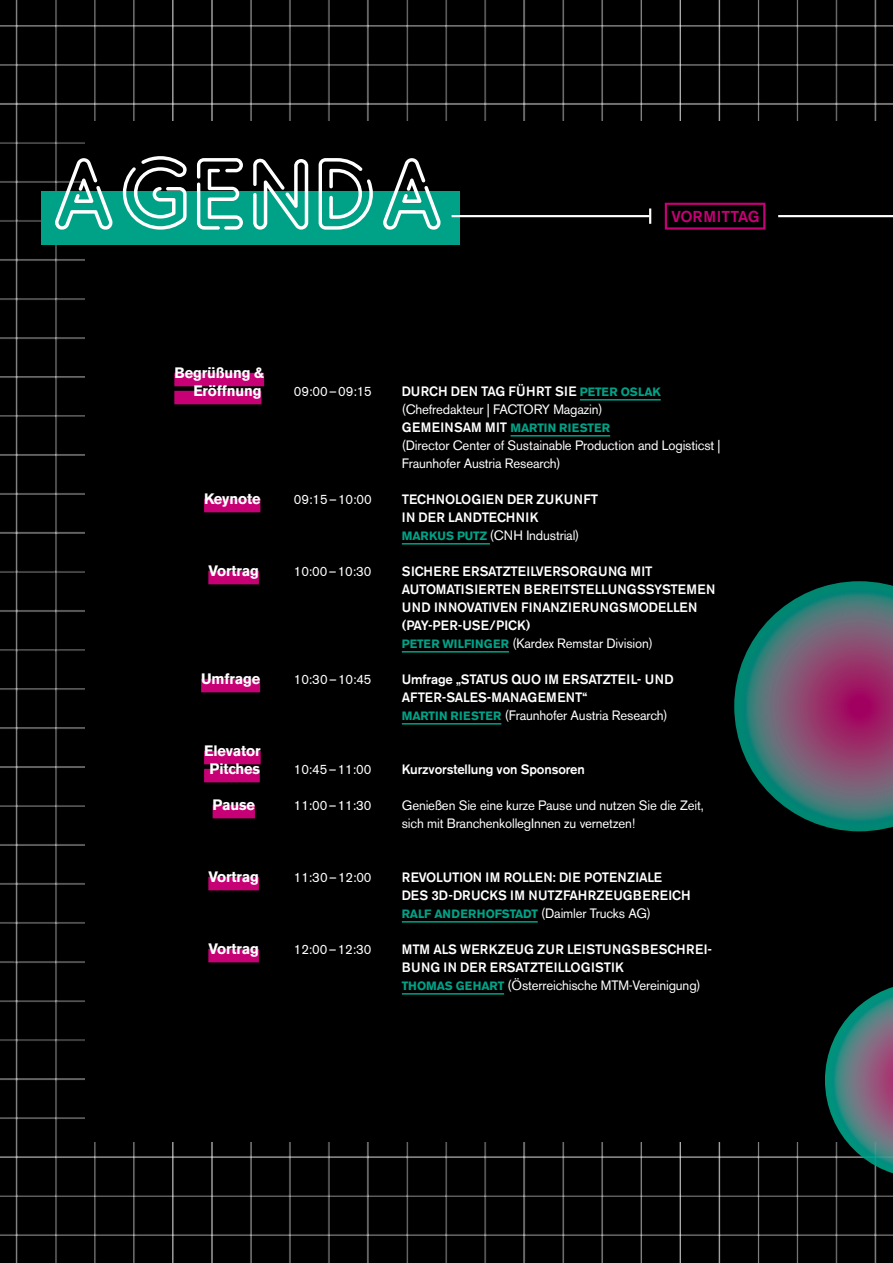
<style>
.page{position:relative;width:893px;height:1263px;background:#fff}
.page>*{position:absolute;margin:0;border:0;box-sizing:border-box;transform-origin:0 0}
.t1{font:102.6px "Neon One";color:#fff}
.t2{font:500 15.75px "Akzidenz Grotesk BE";color:#c70076}
.t3{font:700 15px/18px "Akzidenz Grotesk BE";letter-spacing:-.01em;color:#fff;text-align:right}
.t4{font:500 13.5px/18px "Akzidenz Grotesk BE";letter-spacing:-.01em;color:#fff}
.t5{font:13.5px/18px "Akzidenz Grotesk BE";letter-spacing:-.01em;color:#fff}
.t6{font:500 13.5px/18px "Akzidenz Grotesk BE";letter-spacing:.02em;color:#fff}
.t7{font:500 13.5px/18px "Akzidenz Grotesk BE";letter-spacing:.01em;color:#fff}
.t8{font:700 12px "Akzidenz Grotesk BE";letter-spacing:-.01em;color:#00a287}
.s1{font-weight:500}
.s2{font-weight:700;font-size:12px;color:#00a287}
.s3{font-weight:500;font-size:13.5px;color:#fff}
.s4{font-weight:400}
.s5{font-weight:400;font-size:13.5px;color:#fff}
</style>
<div class="page">
<img style="left:0;top:0;width:893px;height:1263px">
<div style="left:85px;top:121px;width:808px;height:1021px;background:#000"></div>
<div style="left:41px;top:191px;width:418px;height:53px;background:#00a287"></div>
<svg style="left:734px;top:581px;width:159px;height:250px"></svg>
<div style="left:665px;top:203px;width:100px;height:27px;border:2px solid #c70076"></div>
<hr style="left:452px;top:215px;width:197px;height:2px;background:#fff">
<svg style="left:649px;top:208px;width:2px;height:16px"></svg>
<hr style="left:778px;top:215px;width:115px;height:2px;background:#fff">
<svg style="left:825px;top:987px;width:68px;height:191px"></svg>
<div style="left:174px;top:373px;width:90px;height:13px;background:#c70076"></div>
<div style="left:174px;top:391px;width:87px;height:13px;background:#c70076"></div>
<hr style="left:580px;top:399px;width:81px;height:2px;background:#00a287">
<hr style="left:510px;top:435px;width:100px;height:2px;background:#00a287">
<div style="left:204px;top:499px;width:56px;height:13px;background:#c70076"></div>
<hr style="left:402px;top:543px;width:88px;height:2px;background:#00a287">
<div style="left:208px;top:571px;width:51px;height:13px;background:#c70076"></div>
<hr style="left:402px;top:651px;width:107px;height:2px;background:#00a287">
<div style="left:201px;top:679px;width:59px;height:13px;background:#c70076"></div>
<hr style="left:402px;top:723px;width:99px;height:2px;background:#00a287">
<div style="left:204px;top:751px;width:57px;height:13px;background:#c70076"></div>
<div style="left:204px;top:769px;width:56px;height:13px;background:#c70076"></div>
<div style="left:213px;top:805px;width:42px;height:13px;background:#c70076"></div>
<div style="left:208px;top:877px;width:51px;height:13px;background:#c70076"></div>
<hr style="left:402px;top:921px;width:136px;height:2px;background:#00a287">
<div style="left:208px;top:949px;width:51px;height:13px;background:#c70076"></div>
<hr style="left:402px;top:993px;width:102px;height:2px;background:#00a287">
<h1 class="t1" style="left:50px;top:122px;width:397px">AGENDA</h1>
<p class="t2" style="left:671px;top:206px;width:90px">VORMITTAG</p>
<p class="t3" style="left:174px;top:364px;width:91px">Begrüßung &amp;<br>Eröffnung</p>
<p class="t5" style="left:294px;top:382px;width:80px">09:00–09:15</p>
<p class="t5" style="left:402px;top:382px;width:260px"><span class="s1">DURCH DEN TAG FÜHRT SIE</span> <span class="s2">PETER OSLAK </span>(Chefredakteur | FACTORY Magazin)</p>
<p class="t8" style="left:402px;top:421px;width:210px"><span class="s3">GEMEINSAM MIT</span> MARTIN RIESTER</p>
<p class="t5" style="left:402px;top:436px;width:320px">(Director Center of Sustainable Production and Logisticst |<br>Fraunhofer Austria Research)</p>
<p class="t3" style="left:204px;top:490px;width:58px">Keynote</p>
<p class="t5" style="left:294px;top:490px;width:79px">09:15–10:00</p>
<p class="t7" style="left:402px;top:490px;width:198px">TECHNOLOGIEN DER ZUKUNFT<br>IN DER LANDTECHNIK<br><span class="s2">MARKUS PUTZ</span> <span class="s4">(CNH Industrial)</span></p>
<p class="t3" style="left:208px;top:562px;width:52px">Vortrag</p>
<p class="t5" style="left:294px;top:562px;width:79px">10:00–10:30</p>
<p class="t4" style="left:402px;top:562px;width:315px">SICHERE ERSATZTEILVERSORGUNG MIT AUTOMATISIERTEN BEREITSTELLUNGSSYSTEMEN UND INNOVATIVEN FINANZIERUNGSMODELLEN (PAY-PER-USE/PICK)<br><span class="s2">PETER WILFINGER</span> <span class="s4">(Kardex Remstar Division)</span></p>
<p class="t3" style="left:201px;top:670px;width:61px">Umfrage</p>
<p class="t5" style="left:294px;top:670px;width:79px">10:30–10:45</p>
<p class="t4" style="left:402px;top:670px;width:273px">Umfrage „STATUS QUO IM ERSATZTEIL- UND<br>AFTER-SALES-MANAGEMENT“<br><span class="s2">MARTIN RIESTER</span> <span class="s4">(Fraunhofer Austria Research)</span></p>
<p class="t3" style="left:204px;top:742px;width:58px;text-align:center">Elevator<br>Pitches</p>
<p class="t5" style="left:294px;top:760px;width:79px">10:45–11:00</p>
<p class="t4" style="left:402px;top:760px;width:184px">Kurzvorstellung von Sponsoren</p>
<p class="t3" style="left:213px;top:796px;width:44px">Pause</p>
<p class="t5" style="left:294px;top:796px;width:79px">11:00–11:30</p>
<p class="t5" style="left:402px;top:796px;width:303px">Genießen Sie eine kurze Pause und nutzen Sie die Zeit, sich mit BranchenkollegInnen zu vernetzen!</p>
<p class="t3" style="left:208px;top:868px;width:52px">Vortrag</p>
<p class="t5" style="left:294px;top:868px;width:79px">11:30–12:00</p>
<p class="t4" style="left:402px;top:868px;width:290px">REVOLUTION IM ROLLEN: DIE POTENZIALE<br>DES 3D-DRUCKS IM NUTZFAHRZEUGBEREICH</p>
<p class="t8" style="left:402px;top:907px;width:251px">RALF ANDERHOFSTADT <span class="s5">(Daimler Trucks AG)</span></p>
<p class="t3" style="left:208px;top:940px;width:52px">Vortrag</p>
<p class="t5" style="left:294px;top:940px;width:79px">12:00–12:30</p>
<p class="t6" style="left:402px;top:940px;width:312px">MTM ALS WERKZEUG ZUR LEISTUNGSBESCHREI-<br>BUNG IN DER ERSATZTEILLOGISTIK<br><span class="s2">THOMAS GEHART</span> <span class="s4">(Österreichische MTM-Vereinigung)</span></p>
</div>
